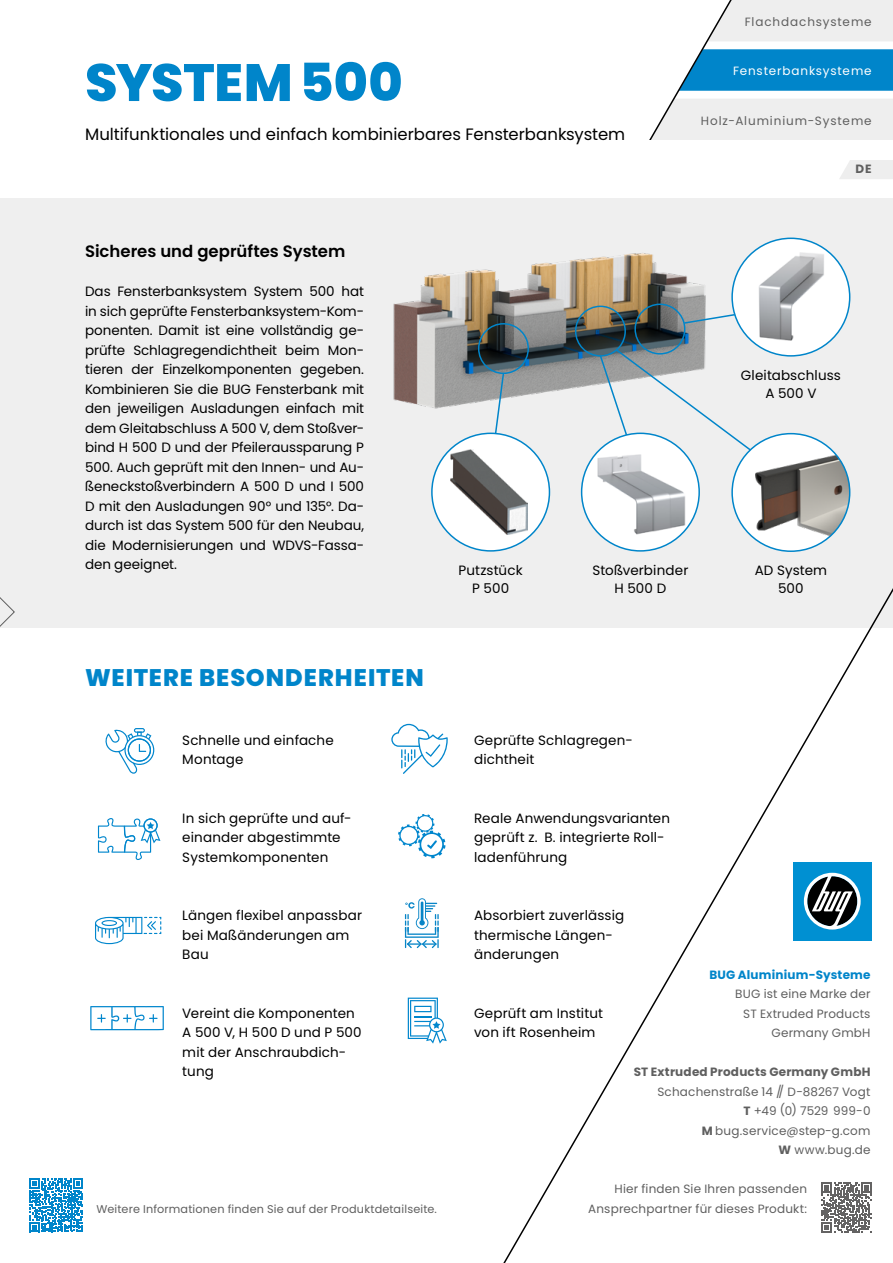
<style>
.page{position:relative;width:893px;height:1263px;background:#fff}
.page>*{position:absolute;margin:0;border:0;box-sizing:border-box;transform-origin:0 0}
.t1{font:800 52.5px "Poppins";letter-spacing:-.005em;color:#0085ca}
.t2{font:800 24px "Poppins";letter-spacing:.04em;color:#0085ca}
.t3{font:16.5px "Poppins";color:#000}
.t4{font:600 16.5px "Poppins";color:#000}
.t5{font:13.5px/19.5px "Poppins";color:#000}
.t6{font:12px/19.5px "Poppins";letter-spacing:.015em;color:#5f5f5f;text-align:right}
.t7{font:12px "Poppins";letter-spacing:.075em;color:#5f5f5f}
.t8{font:700 12px "Poppins";letter-spacing:.02em;color:#5f5f5f}
.t9{font:700 12px "Poppins";letter-spacing:.015em;color:#0085ca}
.t10{font:12px "Poppins";letter-spacing:.07em;color:#fff}
.t11{font:11.25px "Poppins";letter-spacing:.015em;color:#5f5f5f}
.s1{font-weight:700}
</style>
<div class="page">
<svg style="left:839px;top:160px;width:54px;height:19px"></svg>
<div style="left:0;top:198px;width:893px;height:430px;background:#efefef"></div>
<svg style="left:649px;top:0;width:244px;height:140px"></svg>
<svg style="left:503px;top:588px;width:390px;height:675px"></svg>
<svg style="left:0;top:597px;width:15px;height:30px"></svg>
<div style="left:793px;top:862px;width:79px;height:79px;background:#0090d2"></div>
<svg style="left:804px;top:873px;width:57px;height:56px"></svg>
<svg style="left:822px;top:1182px;width:50px;height:50px"></svg>
<img style="left:393px;top:253px;width:339px;height:199px">
<svg style="left:29px;top:1178px;width:54px;height:54px"></svg>
<svg style="left:98px;top:818px;width:62px;height:42px"></svg>
<svg style="left:95px;top:917px;width:66px;height:27px"></svg>
<svg style="left:90px;top:1006px;width:74px;height:24px"></svg>
<svg style="left:398px;top:814px;width:47px;height:44px"></svg>
<svg style="left:405px;top:898px;width:34px;height:50px"></svg>
<svg style="left:391px;top:724px;width:57px;height:50px"></svg>
<svg style="left:477px;top:322px;width:53px;height:126px"></svg>
<img style="left:582px;top:467px;width:117px;height:77px">
<div style="left:432px;top:433px;width:117px;height:118px;background:#fff;border-radius:50%"></div>
<img style="left:450px;top:450px;width:78px;height:84px">
<div style="left:431px;top:433px;width:119px;height:119px;border:2px solid #0085ca;border-radius:50%"></div>
<svg style="left:105px;top:728px;width:49px;height:46px"></svg>
<img style="left:734px;top:244px;width:116px;height:106px">
<svg style="left:574px;top:303px;width:208px;height:164px"></svg>
<img style="left:732px;top:434px;width:118px;height:117px">
<div style="left:731px;top:433px;width:119px;height:119px;border:2px solid #0085ca;border-radius:50%"></div>
<svg style="left:408px;top:997px;width:39px;height:47px"></svg>
<h1 class="t1" style="left:85px;top:52px;width:319px">SYSTEM500</h1>
<p class="t3" style="left:85px;top:125px;width:542px">Multifunktionales und einfach kombinierbares Fensterbanksystem</p>
<p class="t7" style="left:745px;top:15px;width:129px">Flachdachsysteme</p>
<p class="t10" style="left:733px;top:64px;width:140px">Fensterbanksysteme</p>
<p class="t7" style="left:701px;top:113px;width:172px">Holz-Aluminium-Systeme</p>
<p class="t8" style="left:855px;top:162px;width:18px">DE</p>
<p class="t4" style="left:85px;top:242px;width:262px">Sicheres und geprüftes System</p>
<p class="t5" style="left:85px;top:282px;width:281px">Das Fensterbanksystem System 500 hat in sich geprüfte Fensterbanksystem-Kom&shy;ponenten. Damit ist eine vollständig ge&shy;prüfte Schlagregendichtheit beim Mon&shy;tieren der Einzelkomponenten gegeben.<br>Kombinieren Sie die BUG Fensterbank mit den jeweiligen Ausladungen einfach mit dem Gleitabschluss A 500 V, dem Stoßver&shy;bind H 500 D und der Pfeileraussparung P 500. Auch geprüft mit den Innen- und Au&shy;ßeneckstoßverbindern A 500 D und I 500<br>D mit den Ausladungen 90° und 135°. Da&shy;durch ist das System 500 für den Neubau, die Modernisierungen und WDVS-Fassa&shy;den geeignet.</p>
<h2 class="t2" style="left:85px;top:664px;width:340px">WEITERE BESONDERHEITEN</h2>
<p class="t5" style="left:741px;top:366px;width:102px;line-height:18px;text-align:center">Gleitabschluss<br>A 500 V</p>
<p class="t5" style="left:592px;top:561px;width:97px;line-height:18px;text-align:center">Stoßverbinder<br>H 500 D</p>
<p class="t5" style="left:459px;top:561px;width:66px;line-height:18px;text-align:center">Putzstück<br>P 500</p>
<p class="t5" style="left:755px;top:561px;width:74px;line-height:18px;text-align:center">AD System<br>500</p>
<p class="t5" style="left:182px;top:730px;width:153px">Schnelle und einfache<br>Montage</p>
<p class="t5" style="left:474px;top:730px;width:160px">Geprüfte Schlagregen&shy;dichtheit</p>
<p class="t5" style="left:182px;top:808px;width:171px">In sich geprüfte und auf&shy;einander abgestimmte<br>Systemkomponenten</p>
<p class="t5" style="left:474px;top:808px;width:197px">Reale Anwendungsvarianten geprüft z. B. integrierte Roll&shy;ladenführung</p>
<p class="t5" style="left:182px;top:906px;width:181px">Längen flexibel anpassbar bei Maßänderungen am<br>Bau</p>
<p class="t5" style="left:474px;top:906px;width:152px">Absorbiert zuverlässig thermische Längen&shy;änderungen</p>
<p class="t5" style="left:182px;top:1003px;width:181px">Vereint die Komponenten<br>A 500 V, H 500 D und P 500 mit der Anschraubdich&shy;tung</p>
<p class="t11" style="left:97px;top:1202px;width:342px">Weitere Informationen finden Sie auf der Produktdetailseite.</p>
<p class="t9" style="left:709px;top:967px;width:163px">BUG Aluminium-Systeme</p>
<p class="t6" style="left:735px;top:984px;width:137px">BUG ist eine Marke der<br>ST Extruded Products<br>Germany GmbH</p>
<p class="t8" style="left:634px;top:1065px;width:238px">ST Extruded Products Germany GmbH</p>
<p class="t6" style="left:657px;top:1082px;width:215px">Schachenstraße 14 // D-88267 Vogt<br><span class="s1">T</span> +49 (0) 7529 999-0<br><span class="s1">M</span> bug.service@step-g.com<br><span class="s1">W</span> www.bug.de</p>
<p class="t6" style="left:588px;top:1179px;width:220px">Hier finden Sie Ihren passenden<br>Ansprechpartner für dieses Produkt:</p>
<p class="t5" style="left:474px;top:1003px;width:130px">Geprüft am Institut von ift Rosenheim</p>
</div>
